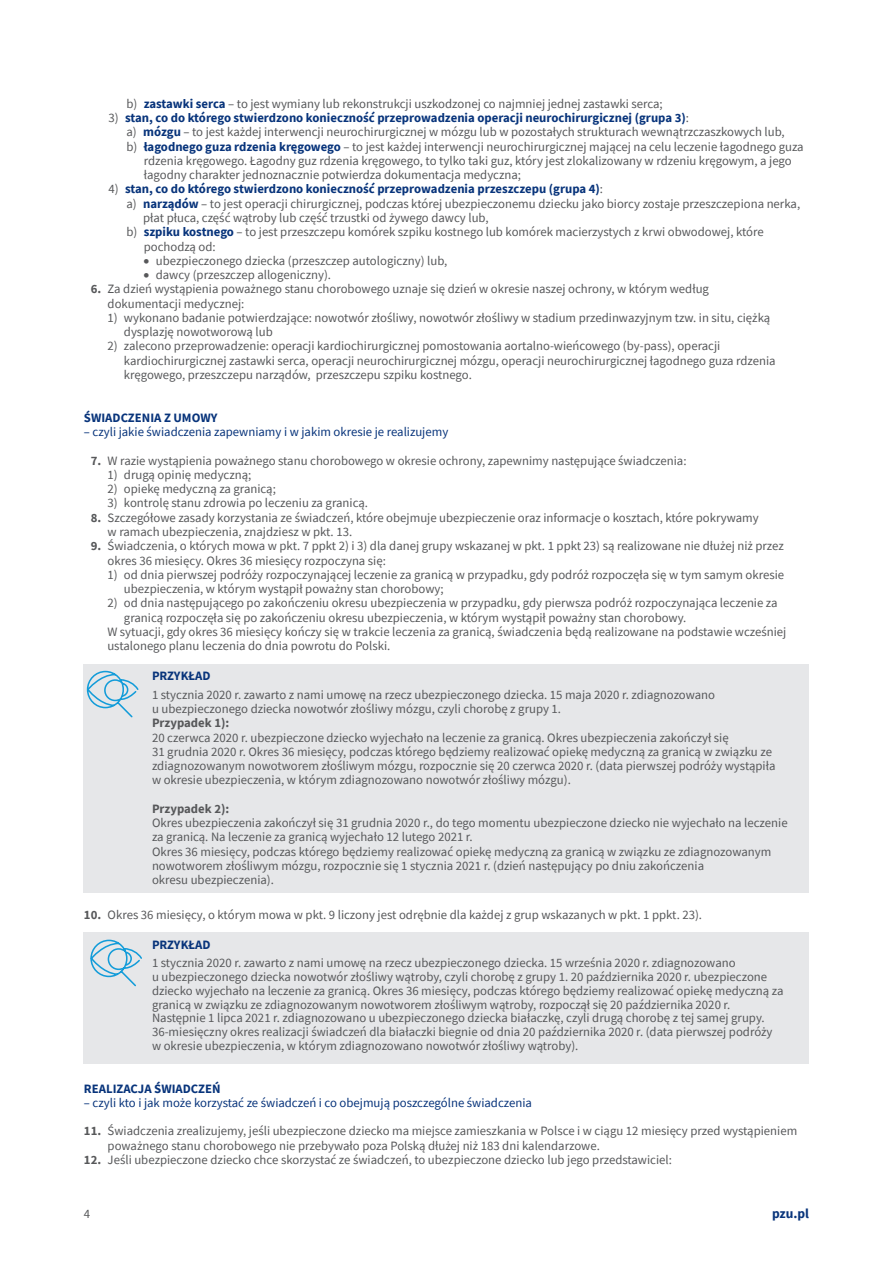
<style>
.page{position:relative;width:893px;height:1263px;background:#fff}
.page>*{position:absolute;margin:0;border:0;box-sizing:border-box;transform-origin:0 0}
.t1{font:700 13.5px "Source Sans Pro";color:#08347b}
._10_Treść_PRZYKŁADU{font:12.75px/14.2px "Source Sans Pro";color:#57585a}
._1_Treść_normal_I_st{font:12.75px/14.2px "Source Sans Pro";color:#57585a}
._5_III_st_pod_2_cyfr{font:12.75px/14.2px "Source Sans Pro";color:#57585a}
._3A_II_st_pod_dwie_c{font:12.75px/14.2px "Source Sans Pro";color:#57585a}
._2_II_st_1cyfra_pod{font:12.75px/14.2px "Source Sans Pro";color:#57585a}
._2_II_st_1cyfra_pod-2{font:700 12.75px "Source Sans Pro";color:#08347b}
._01_ROZDZIAŁ_rozwini{font:12.75px "Source Sans Pro";color:#08347b}
._9_IV_st_do_1_cyfr{font:12.75px "Source Sans Pro";color:#57585a}
._01_ROZDZIAŁ{font:700 12.75px "Source Sans Pro";color:#08347b}
.PRZYKŁAD{font:700 12.75px "Source Sans Pro";color:#08347b}
.s1{font-weight:700;color:#08347b}
.s2{font-weight:400;color:#57585a}
.s3{font-weight:700}
</style>
<div class="page">
<div style="left:84px;top:932px;width:725px;height:132px;background:#e6e7e9"></div>
<div style="left:84px;top:664px;width:725px;height:229px;background:#e6e7e9"></div>
<svg style="left:86px;top:670px;width:53px;height:48px"></svg>
<svg style="left:90px;top:939px;width:52px;height:48px"></svg>
<p class="_5_III_st_pod_2_cyfr" style="left:126px;top:96px;width:538px">b) <span class="s1">zastawki serca</span> – to jest wymiany lub rekonstrukcji uszkodzonej co najmniej jednej zastawki serca;</p>
<p class="_2_II_st_1cyfra_pod-2" style="left:109px;top:109px;width:582px"><span class="s2">3)</span> stan, co do którego stwierdzono konieczność przeprowadzenia operacji neurochirurgicznej (grupa 3)<span class="s2">:</span></p>
<p class="_5_III_st_pod_2_cyfr" style="left:126px;top:125px;width:660px">a) <span class="s1">mózgu</span> – to jest każdej interwencji neurochirurgicznej w mózgu lub w pozostałych strukturach wewnątrzczaszkowych lub,</p>
<p class="_5_III_st_pod_2_cyfr" style="left:144px;top:139px;width:661px;text-indent:-17px">b) <span class="s1">łagodnego guza rdzenia kręgowego</span> – to jest każdej interwencji neurochirurgicznej mającej na celu leczenie łagodnego guza rdzenia kręgowego. Łagodny guz rdzenia kręgowego, to tylko taki guz, który jest zlokalizowany w rdzeniu kręgowym, a jego łagodny charakter jednoznacznie potwierdza dokumentacja medyczna;</p>
<p class="_2_II_st_1cyfra_pod-2" style="left:109px;top:181px;width:496px"><span class="s2">4)</span> stan, co do którego stwierdzono konieczność przeprowadzenia przeszczepu (grupa 4)<span class="s2">:</span></p>
<p class="_5_III_st_pod_2_cyfr" style="left:143px;top:196px;width:658px;text-indent:-17px">a) <span class="s1">narządów</span> – to jest operacji chirurgicznej, podczas której ubezpieczonemu dziecku jako biorcy zostaje przeszczepiona nerka, płat płuca, część wątroby lub część trzustki od żywego dawcy lub,</p>
<p class="_5_III_st_pod_2_cyfr" style="left:144px;top:225px;width:621px;text-indent:-17px">b) <span class="s1">szpiku kostnego</span> – to jest przeszczepu komórek szpiku kostnego lub komórek macierzystych z krwi obwodowej, które pochodzą od:</p>
<p class="_9_IV_st_do_1_cyfr" style="left:144px;top:252px;width:305px">• ubezpieczonego dziecka (przeszczep autologiczny) lub,</p>
<p class="_9_IV_st_do_1_cyfr" style="left:144px;top:267px;width:189px">• dawcy (przeszczep allogeniczny).</p>
<p class="_1_Treść_normal_I_st" style="left:108px;top:282px;width:603px;text-indent:-17px"><span class="s3">6.</span> Za dzień wystąpienia poważnego stanu chorobowego uznaje się dzień w okresie naszej ochrony, w którym według dokumentacji medycznej:</p>
<p class="_2_II_st_1cyfra_pod" style="left:124px;top:310px;width:648px;text-indent:-17px">1) wykonano badanie potwierdzające: nowotwór złośliwy, nowotwór złośliwy w stadium przedinwazyjnym tzw. in situ, ciężką dysplazję nowotworową lub</p>
<p class="_2_II_st_1cyfra_pod" style="left:124px;top:339px;width:653px;text-indent:-17px">2) zalecono przeprowadzenie: operacji kardiochirurgicznej pomostowania aortalno-wieńcowego (by-pass), operacji kardiochirurgicznej zastawki serca, operacji neurochirurgicznej mózgu, operacji neurochirurgicznej łagodnego guza rdzenia kręgowego, przeszczepu narządów, przeszczepu szpiku kostnego.</p>
<p class="_01_ROZDZIAŁ" style="left:84px;top:409px;width:135px">ŚWIADCZENIA Z UMOWY</p>
<p class="_01_ROZDZIAŁ_rozwini" style="left:84px;top:424px;width:366px">– czyli jakie świadczenia zapewniamy i w jakim okresie je realizujemy</p>
<p class="_1_Treść_normal_I_st" style="left:91px;top:453px;width:597px"><span class="s3">7.</span> W razie wystąpienia poważnego stanu chorobowego w okresie ochrony, zapewnimy następujące świadczenia:</p>
<p class="_3A_II_st_pod_dwie_c" style="left:107px;top:467px;width:145px">1) drugą opinię medyczną;</p>
<p class="_3A_II_st_pod_dwie_c" style="left:107px;top:482px;width:170px">2) opiekę medyczną za granicą;</p>
<p class="_3A_II_st_pod_dwie_c" style="left:107px;top:496px;width:262px">3) kontrolę stanu zdrowia po leczeniu za granicą.</p>
<p class="_1_Treść_normal_I_st" style="left:108px;top:510px;width:652px;text-indent:-17px"><span class="s3">8.</span> Szczegółowe zasady korzystania ze świadczeń, które obejmuje ubezpieczenie oraz informacje o kosztach, które pokrywamy w ramach ubezpieczenia, znajdziesz w pkt. 13.</p>
<p class="_1_Treść_normal_I_st" style="left:108px;top:539px;width:678px;text-indent:-17px"><span class="s3">9.</span> Świadczenia, o których mowa w pkt. 7 ppkt 2) i 3) dla danej grupy wskazanej w pkt. 1 ppkt 23) są realizowane nie dłużej niż przez okres 36 miesięcy. Okres 36 miesięcy rozpoczyna się:</p>
<p class="_3A_II_st_pod_dwie_c" style="left:124px;top:567px;width:662px;text-indent:-17px">1) od dnia pierwszej podróży rozpoczynającej leczenie za granicą w przypadku, gdy podróż rozpoczęła się w tym samym okresie ubezpieczenia, w którym wystąpił poważny stan chorobowy;</p>
<p class="_3A_II_st_pod_dwie_c" style="left:124px;top:596px;width:655px;text-indent:-17px">2) od dnia następującego po zakończeniu okresu ubezpieczenia w przypadku, gdy pierwsza podróż rozpoczynająca leczenie za granicą rozpoczęła się po zakończeniu okresu ubezpieczenia, w którym wystąpił poważny stan chorobowy.</p>
<p class="_3A_II_st_pod_dwie_c" style="left:107px;top:624px;width:680px">W sytuacji, gdy okres 36 miesięcy kończy się w trakcie leczenia za granicą, świadczenia będą realizowane na podstawie wcześniej ustalonego planu leczenia do dnia powrotu do Polski.</p>
<p class="PRZYKŁAD" style="left:152px;top:667px;width:60px">PRZYKŁAD</p>
<p class="_10_Treść_PRZYKŁADU" style="left:152px;top:687px;width:565px">1 stycznia 2020 r. zawarto z nami umowę na rzecz ubezpieczonego dziecka. 15 maja 2020 r. zdiagnozowano u ubezpieczonego dziecka nowotwór złośliwy mózgu, czyli chorobę z grupy 1.</p>
<p class="_10_Treść_PRZYKŁADU" style="left:152px;top:716px;width:625px"><span class="s3">Przypadek 1):<br></span>20 czerwca 2020 r. ubezpieczone dziecko wyjechało na leczenie za granicą. Okres ubezpieczenia zakończył się<br>31 grudnia 2020 r. Okres 36 miesięcy, podczas którego będziemy realizować opiekę medyczną za granicą w związku ze zdiagnozowanym nowotworem złośliwym mózgu, rozpocznie się 20 czerwca 2020 r. (data pierwszej podróży wystąpiła w okresie ubezpieczenia, w którym zdiagnozowano nowotwór złośliwy mózgu).</p>
<p class="_10_Treść_PRZYKŁADU" style="left:152px;top:801px;width:637px"><span class="s3">Przypadek 2):<br></span>Okres ubezpieczenia zakończył się 31 grudnia 2020 r., do tego momentu ubezpieczone dziecko nie wyjechało na leczenie za granicą. Na leczenie za granicą wyjechało 12 lutego 2021 r.</p>
<p class="_10_Treść_PRZYKŁADU" style="left:152px;top:844px;width:621px">Okres 36 miesięcy, podczas którego będziemy realizować opiekę medyczną za granicą w związku ze zdiagnozowanym nowotworem złośliwym mózgu, rozpocznie się 1 stycznia 2021 r. (dzień następujący po dniu zakończenia<br>okresu ubezpieczenia).</p>
<p class="_1_Treść_normal_I_st" style="left:84px;top:907px;width:620px"><span class="s3">10.</span> Okres 36 miesięcy, o którym mowa w pkt. 9 liczony jest odrębnie dla każdej z grup wskazanych w pkt. 1 ppkt. 23).</p>
<p class="PRZYKŁAD" style="left:152px;top:936px;width:60px">PRZYKŁAD</p>
<p class="_10_Treść_PRZYKŁADU" style="left:152px;top:956px;width:633px;line-height:13.8px">1 stycznia 2020 r. zawarto z nami umowę na rzecz ubezpieczonego dziecka. 15 września 2020 r. zdiagnozowano<br>u ubezpieczonego dziecka nowotwór złośliwy wątroby, czyli chorobę z grupy 1. 20 października 2020 r. ubezpieczone dziecko wyjechało na leczenie za granicą. Okres 36 miesięcy, podczas którego będziemy realizować opiekę medyczną za granicą w związku ze zdiagnozowanym nowotworem złośliwym wątroby, rozpoczął się 20 października 2020 r.</p>
<p class="_10_Treść_PRZYKŁADU" style="left:152px;top:1011px;width:622px;line-height:13.8px">Następnie 1 lipca 2021 r. zdiagnozowano u ubezpieczonego dziecka białaczkę, czyli drugą chorobę z tej samej grupy.<br>36-miesięczny okres realizacji świadczeń dla białaczki biegnie od dnia 20 października 2020 r. (data pierwszej podróży w okresie ubezpieczenia, w którym zdiagnozowano nowotwór złośliwy wątroby).</p>
<p class="_01_ROZDZIAŁ" style="left:84px;top:1080px;width:138px">REALIZACJA ŚWIADCZEŃ</p>
<p class="_01_ROZDZIAŁ_rozwini" style="left:84px;top:1094px;width:449px">– czyli kto i jak może korzystać ze świadczeń i co obejmują poszczególne świadczenia</p>
<p class="_1_Treść_normal_I_st" style="left:108px;top:1124px;width:691px;text-indent:-24px"><span class="s3">11.</span> Świadczenia zrealizujemy, jeśli ubezpieczone dziecko ma miejsce zamieszkania w Polsce i w ciągu 12 miesięcy przed wystąpieniem poważnego stanu chorobowego nie przebywało poza Polską dłużej niż 183 dni kalendarzowe.</p>
<p class="_1_Treść_normal_I_st" style="left:84px;top:1152px;width:589px"><span class="s3">12.</span> Jeśli ubezpieczone dziecko chce skorzystać ze świadczeń, to ubezpieczone dziecko lub jego przedstawiciel:</p>
<p class="_10_Treść_PRZYKŁADU" style="left:84px;top:1207px;width:8px">4</p>
<p class="t1" style="left:772px;top:1205px;width:38px">pzu.pl</p>
</div>
